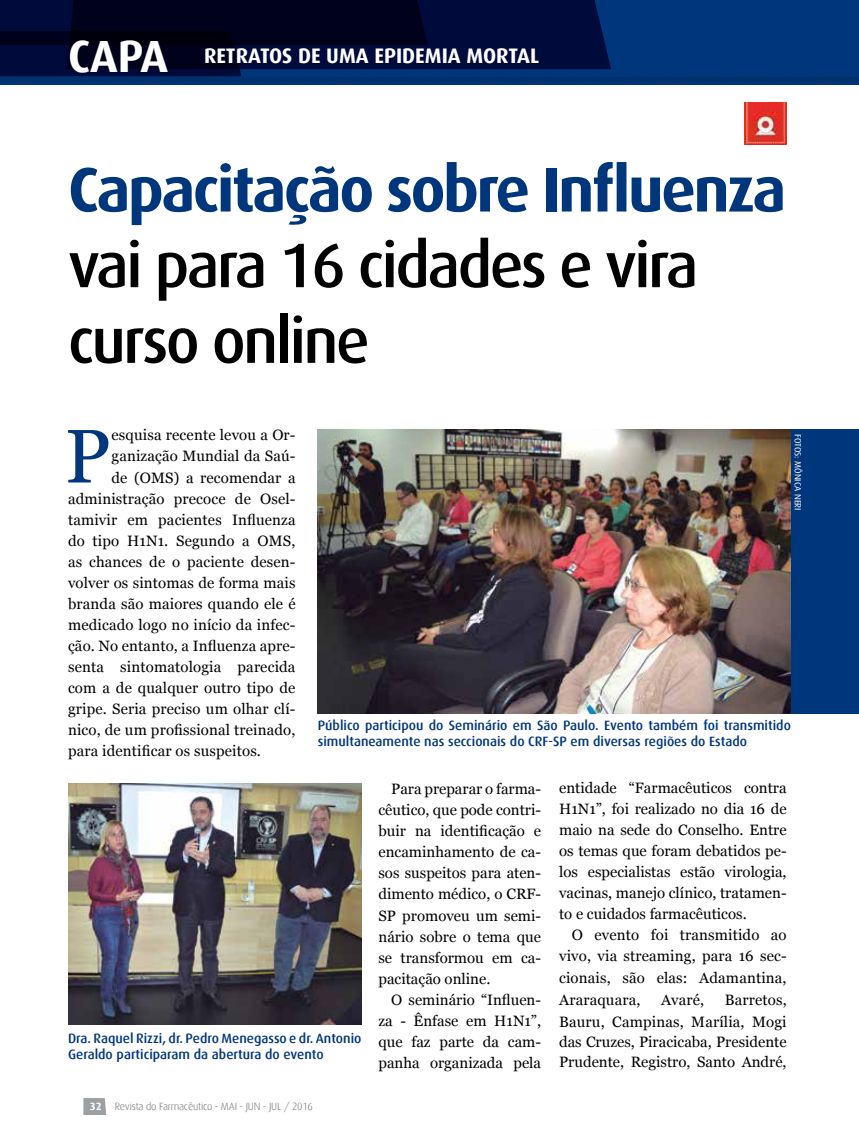
<style>
.page{position:relative;width:859px;height:1132px;background:#fff}
.page>*{position:absolute;margin:0;border:0;box-sizing:border-box;transform-origin:0 0}
.t1{font:75.6px "Georgia";color:#00367b}
.t2{font:500 63px/75.6px "Dax";letter-spacing:-.04em;color:#000}
.t3{font:700 63px "Dax";letter-spacing:-.04em;color:#00367b}
.t4{font:700 45px "Dax";color:#fff}
.t5{font:700 21px "Dax";color:#fff}
.t6{font:15px/21px "Georgia";letter-spacing:.01em;color:#000;text-align:justify}
.t7{font:500 13.5px/16.2px "Dax";color:#00367b}
.t8{font:300 10.5px "Dax";letter-spacing:-.02em;color:#6d6e70}
.t9{font:700 10.5px "Dax";color:#fff}
.t10{font:9px "Dax";color:#fff}
</style>
<div class="page">
<svg style="left:83px;top:1098px;width:23px;height:16px"></svg>
<div style="left:791px;top:429px;width:68px;height:284px;background:#00367b"></div>
<img style="left:318px;top:429px;width:473px;height:284px">
<img style="left:68px;top:783px;width:293px;height:241px">
<img style="left:744px;top:102px;width:43px;height:43px">
<svg style="left:0;top:0;width:859px;height:84px;background:#001849"></svg>
<h3 class="t4" style="left:68px;top:31px;width:50px">capa</h3>
<h3 class="t5" style="left:204px;top:44px;width:336px">RETRATOS DE UMA EPIDEMIA MORTAL</h3>
<h2 class="t3" style="left:68px;top:154px;width:720px">Capacitação sobre Influenza</h2>
<h2 class="t2" style="left:68px;top:228px;width:632px">vai para 16 cidades e vira curso online</h2>
<h1 class="t1" style="left:65px;top:410px;width:48px">P</h1>
<p class="t6" style="left:112px;top:425px;width:185px">esquisa recente levou a Or-</p>
<p class="t6" style="left:112px;top:446px;width:186px">ganização Mundial da Saú-</p>
<p class="t6" style="left:112px;top:467px;width:186px">de (OMS) a recomendar a</p>
<p class="t6" style="left:68px;top:488px;width:229px">administração precoce de Osel-</p>
<p class="t6" style="left:68px;top:509px;width:229px">tamivir em pacientes Influenza</p>
<p class="t6" style="left:68px;top:530px;width:229px">do tipo H1N1. Segundo a OMS,</p>
<p class="t6" style="left:68px;top:551px;width:229px">as chances de o paciente desen-</p>
<p class="t6" style="left:68px;top:572px;width:229px">volver os sintomas de forma mais</p>
<p class="t6" style="left:68px;top:593px;width:229px">branda são maiores quando ele é</p>
<p class="t6" style="left:68px;top:614px;width:229px">medicado logo no início da infec-</p>
<p class="t6" style="left:68px;top:635px;width:229px">ção. No entanto, a Influenza apre-</p>
<p class="t6" style="left:68px;top:656px;width:229px">senta sintomatologia parecida</p>
<p class="t6" style="left:68px;top:677px;width:229px">com a de qualquer outro tipo de</p>
<p class="t6" style="left:68px;top:698px;width:229px">gripe. Seria preciso um olhar clí-</p>
<p class="t6" style="left:68px;top:719px;width:229px">nico, de um profissional treinado,</p>
<p class="t6" style="left:68px;top:740px;width:194px">para identificar os suspeitos.</p>
<p class="t10" style="left:803px;top:434px;width:77px;rotate:90deg">fotos: mônica neri</p>
<p class="t7" style="left:318px;top:716px;width:475px">Público participou do Seminário em São Paulo. Evento também foi transmitido simultaneamente nas seccionais do CRF-SP em diversas regiões do Estado</p>
<p class="t7" style="left:68px;top:1029px;width:295px">Dra. Raquel Rizzi, dr. Pedro Menegasso e dr. Antonio<br>Geraldo participaram da abertura do evento</p>
<p class="t9" style="left:90px;top:1099px;width:13px">32</p>
<p class="t8" style="left:115px;top:1099px;width:200px">Revista do Farmacêutico - MAI - JUN - JUL / 2016</p>
<p class="t6" style="left:378px;top:778px;width:164px;text-indent:13px">Para preparar o farma&shy;cêutico, que pode contri&shy;buir na identificação e encaminhamento de ca&shy;sos suspeitos para aten&shy;dimento médico, o CRF-SP promoveu um semi&shy;nário sobre o tema que se transformou em ca&shy;pacitação online.</p>
<p class="t6" style="left:378px;top:988px;width:164px;text-indent:13px">O seminário “Influen&shy;za - Ênfase em H1N1”, que faz parte da cam&shy;panha organizada pela</p>
<p class="t6" style="left:559px;top:777px;width:229px">entidade “Farmacêuticos contra H1N1”, foi realizado no dia 16 de maio na sede do Conselho. Entre os temas que foram debatidos pe&shy;los especialistas estão virologia, vacinas, manejo clínico, tratamen&shy;to e cuidados farmacêuticos.</p>
<p class="t6" style="left:559px;top:924px;width:229px;line-height:21.5px;text-indent:13px">O evento foi transmitido ao vivo, via streaming, para 16 sec&shy;cionais, são elas: Adamantina, Araraquara,</p>
<p class="t6" style="left:661px;top:989px;width:45px">Avaré,</p>
<p class="t6" style="left:559px;top:988px;width:229px;line-height:21.8px;text-align:right">Barretos,<br>Bauru, Campinas, Marília, Mogi</p>
<p class="t6" style="left:559px;top:1031px;width:229px;line-height:20.2px">das Cruzes, Piracicaba, Presidente<br>Prudente, Registro, Santo André,</p>
</div>
